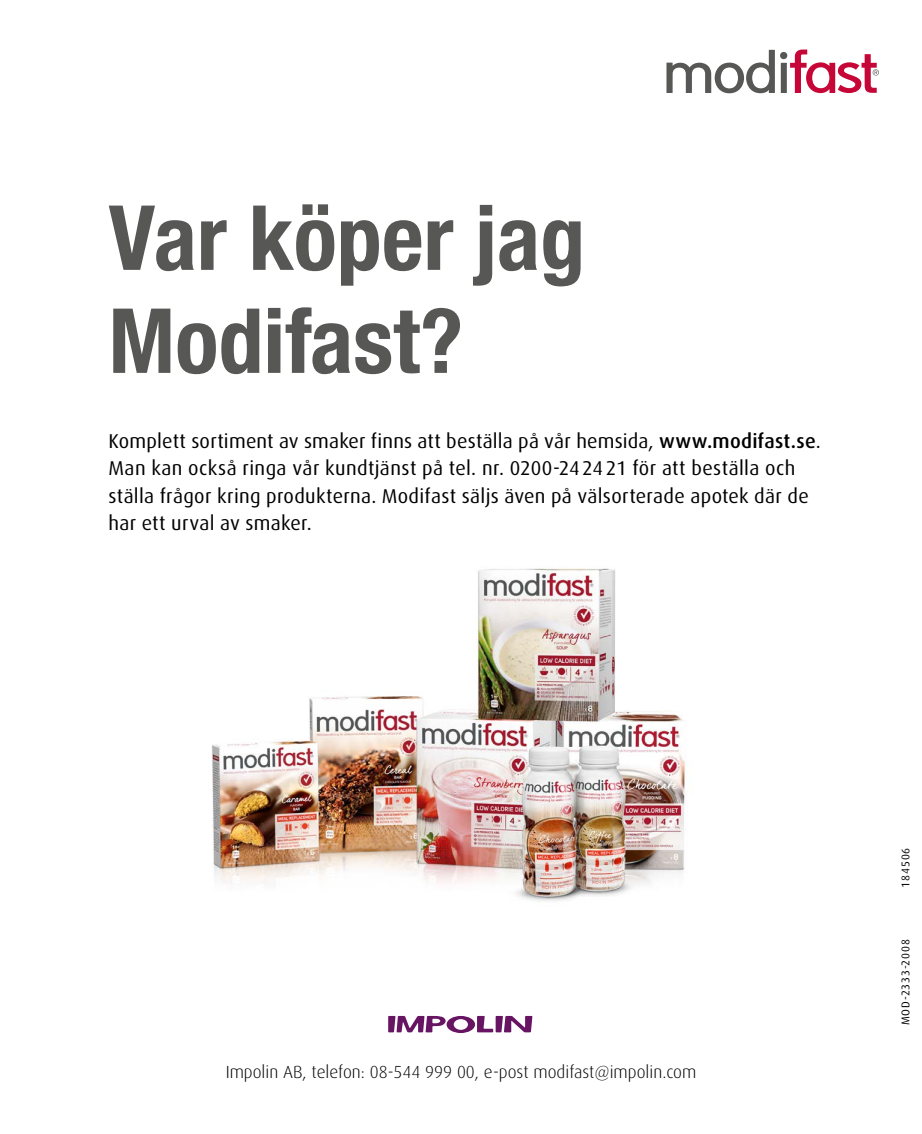
<style>
.page{position:relative;width:922px;height:1134px;background:#fff}
.page>*{position:absolute;margin:0;border:0;box-sizing:border-box;transform-origin:0 0}
._1__Rubbe_1_helv_bol{font:700 condensed 90px/103px "Helvetica Neue";color:#575756}
._2__Dax_reg_8_11_bas{font:20px/27.5px "Dax";letter-spacing:.015em;color:#000}
.t1{font:300 17.5px "Dax";color:#000}
.t2{font:11.25px "Dax";letter-spacing:.075em;color:#000}
.s1{font-weight:500}
</style>
<div class="page">
<svg style="left:388px;top:1016px;width:144px;height:17px"></svg>
<svg style="left:666px;top:50px;width:212px;height:43px"></svg>
<img style="left:212px;top:568px;width:474px;height:334px">
<p class="_1__Rubbe_1_helv_bol" style="left:108px;top:185px;width:478px">Var köper jag<br>Modifast?</p>
<p class="_2__Dax_reg_8_11_bas" style="left:108px;top:427px;width:713px">Komplett sortiment av smaker finns att beställa på vår hemsida, <span class="s1">www.modifast.se</span>.</p>
<p class="_2__Dax_reg_8_11_bas" style="left:108px;top:455px;width:701px">Man kan också ringa vår kundtjänst på tel. nr. 0200-24 24 21 för att beställa och ställa frågor kring produkterna. Modifast säljs även på välsorterade apotek där de har ett urval av smaker.</p>
<p class="t1" style="left:225px;top:1062px;width:472px">Impolin AB, telefon: 08-544 999 00, e-post modifast@impolin.com</p>
<p class="t2" style="left:899px;top:887px;width:41px;rotate:-90deg">184506</p>
<p class="t2" style="left:899px;top:1025px;width:87px;rotate:-90deg">MOD-2333-2008</p>
</div>
